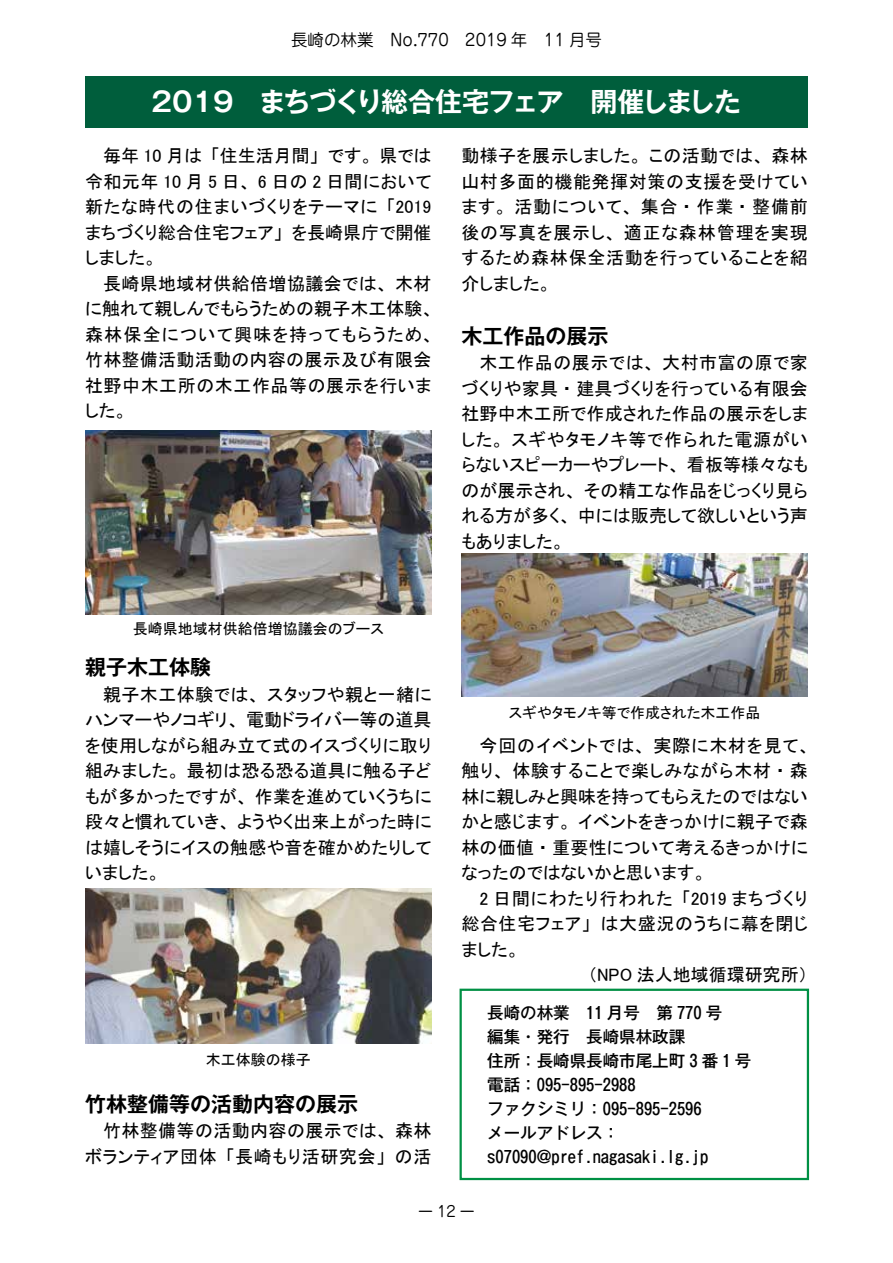
<style>
.page{position:relative;width:893px;height:1263px;background:#fff}
.page>*{position:absolute;margin:0;border:0;box-sizing:border-box;transform-origin:0 0}
.t1{font:700 27px "Gothic MB101 Pro De";letter-spacing:-.045em;color:#fff}
.t2{font:700 21px "Gothic MB101 Pro De";color:#000}
.t3{font:18px/25.5px "MS P Gothic";letter-spacing:.015em;color:#000;text-align:justify}
.t4{font:18px "MS P Gothic";letter-spacing:.05em;color:#000}
.t5{font:18px "MS P Gothic";letter-spacing:.035em;color:#000}
.t6{font:500 16.5px/24px "Gothic MB101 Pro";color:#000}
.t7{font:16.5px "Jun 201 Pro";color:#000}
.t8{font:15px "MS P Gothic";color:#000}
.t9{font:15px "Jun 201 Pro";color:#000}
</style>
<div class="page">
<img style="left:461px;top:553px;width:347px;height:143px">
<img style="left:85px;top:431px;width:347px;height:183px">
<img style="left:85px;top:889px;width:347px;height:155px">
<div style="left:85px;top:77px;width:723px;height:51px;background:#005e3c"></div>
<div style="left:460px;top:989px;width:349px;height:191px;border:2px solid #009044"></div>
<p class="t7" style="left:291px;top:27px;width:312px">長崎の林業　No.770　2019 年　11 月号</p>
<h1 class="t1" style="left:152px;top:80px;width:591px">2019　まちづくり総合住宅フェア　開催しました</h1>
<p class="t3" style="left:85px;top:143px;width:348px;text-indent:18px">毎年 10 月は「住生活月間」です。県では令和元年 10 月 5 日、 6 日の 2 日間において新たな時代の住まいづくりをテーマに「2019まちづくり総合住宅フェア」を長崎県庁で開催しました。</p>
<p class="t3" style="left:85px;top:270px;width:351px;text-align:left;text-indent:18px">長崎県地域材供給倍増協議会では、木材に触れて親しんでもらうための親子木工体験、森林保全について興味を持ってもらうため、竹林整備活動活動の内容の展示及び有限会社野中木工所の木工作品等の展示を行いました。</p>
<p class="t8" style="left:133px;top:621px;width:253px">長崎県地域材供給倍増協議会のブース</p>
<p class="t2" style="left:85px;top:650px;width:127px">親子木工体験</p>
<p class="t3" style="left:85px;top:681px;width:348px;text-indent:18px">親子木工体験では、スタッフや親と一緒にハンマーやノコギリ、電動ドライバー等の道具を使用しながら組み立て式のイスづくりに取り組みました。最初は恐る恐る道具に触る子どもが多かったですが、作業を進めていくうちに段々と慣れていき、ようやく出来上がった時には嬉しそうにイスの触感や音を確かめたりしていました。</p>
<p class="t8" style="left:206px;top:1052px;width:106px">木工体験の様子</p>
<p class="t2" style="left:85px;top:1086px;width:274px">竹林整備等の活動内容の展示</p>
<p class="t3" style="left:85px;top:1118px;width:348px;text-align:right">竹林整備等の活動内容の展示では、森林ボランティア団体「長崎もり活研究会」の活</p>
<p class="t3" style="left:461px;top:143px;width:348px">動様子を展示しました。この活動では、森林山村多面的機能発揮対策の支援を受けています。活動について、集合・作業・整備前後の写真を展示し、適正な森林管理を実現するため森林保全活動を行っていることを紹介しました。</p>
<p class="t2" style="left:461px;top:318px;width:148px">木工作品の展示</p>
<p class="t3" style="left:461px;top:350px;width:348px;text-indent:18px">木工作品の展示では、大村市富の原で家づくりや家具・建具づくりを行っている有限会社野中木工所で作成された作品の展示をしました。スギやタモノキ等で作られた電源がいらないスピーカーやプレート、看板等様々なものが展示され、その精工な作品をじっくり見られる方が多く、中には販売して欲しいという声もありました。</p>
<p class="t8" style="left:509px;top:705px;width:253px">スギやタモノキ等で作成された木工作品</p>
<p class="t3" style="left:461px;top:732px;width:351px;text-align:left;text-indent:18px">今回のイベントでは、実際に木材を見て、触り、体験することで楽しみながら木材・森林に親しみと興味を持ってもらえたのではないかと感じます。イベントをきっかけに親子で森林の価値・重要性について考えるきっかけになったのではないかと思います。</p>
<p class="t4" style="left:479px;top:889px;width:330px">2 日間にわたり行われた「2019 まちづくり</p>
<p class="t5" style="left:461px;top:915px;width:348px">総合住宅フェア」は大盛況のうちに幕を閉じ</p>
<p class="t3" style="left:461px;top:936px;width:60px">ました。</p>
<p class="t3" style="left:588px;top:962px;width:221px">（NPO 法人地域循環研究所）</p>
<p class="t6" style="left:487px;top:998px;width:265px">長崎の林業　11 月号　第 770 号<br>編集・発行　長崎県林政課<br>住所：長崎県長崎市尾上町 3 番 1 号電話：095-895-2988<br>ファクシミリ：095-895-2596<br>メールアドレス：s07090@pref.nagasaki.lg.jp</p>
<p class="t9" style="left:418px;top:1199px;width:58px">ー12ー</p>
</div>
